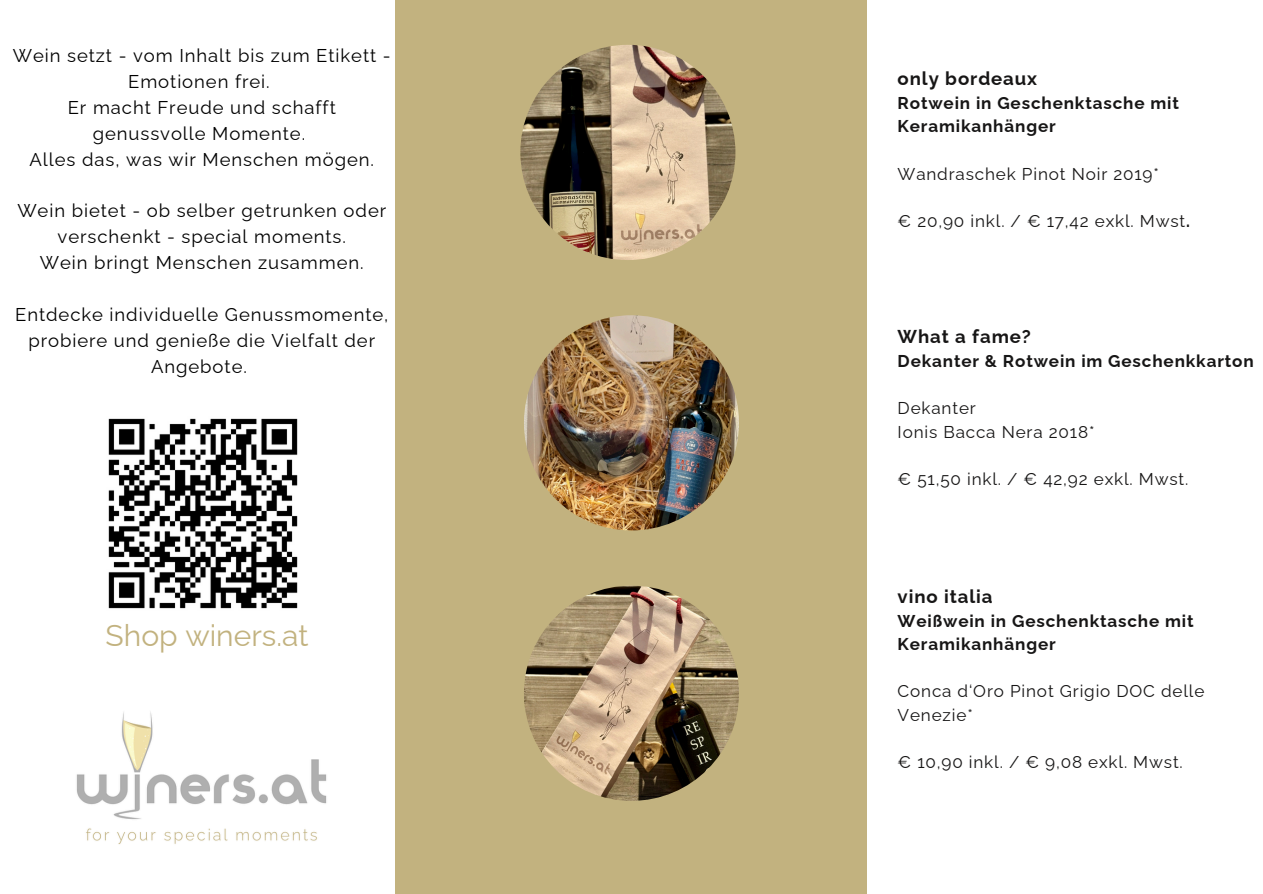
<style>
.page{position:relative;width:1263px;height:894px;background:#fff}
.page>*{position:absolute;margin:0;border:0;box-sizing:border-box;transform-origin:0 0}
.t1{font:30px "Raleway";color:#c2b27f}
.t2{font:700 18.6px "Raleway";letter-spacing:.05em;color:#171616}
.t3{font:18.45px/25.8px "Raleway";letter-spacing:.05em;color:#000;text-align:center}
.t4{font:17.1px/23.7px "Raleway";letter-spacing:.05em;color:#171616}
.t5{font:700 17.1px/23.7px "Raleway";letter-spacing:.05em;color:#171616}
.s1{font-weight:700}
</style>
<div class="page">
<div style="left:396px;top:0;width:471px;height:893px;background:#c2b27f"></div>
<img style="left:520px;top:45px;width:215px;height:215px;border-radius:50%">
<img style="left:524px;top:315px;width:215px;height:215px;border-radius:50%">
<img style="left:524px;top:585px;width:215px;height:215px;border-radius:50%">
<img style="left:108px;top:418px;width:190px;height:191px">
<img style="left:76px;top:712px;width:251px;height:132px">
<p class="t3" style="left:13px;top:43px;width:379px">Wein setzt - vom Inhalt bis zum Etikett -<br>Emotionen frei.</p>
<h2 class="t3" style="left:68px;top:94px;width:270px">Er macht Freude und schafft genussvolle Momente.</h2>
<p class="t3" style="left:29px;top:146px;width:346px">Alles das, was wir Menschen mögen.</p>
<p class="t3" style="left:17px;top:198px;width:370px">Wein bietet - ob selber getrunken oder verschenkt - special moments.</p>
<p class="t3" style="left:40px;top:250px;width:325px">Wein bringt Menschen zusammen.</p>
<p class="t3" style="left:15px;top:301px;width:375px">Entdecke individuelle Genussmomente, probiere und genieße die Vielfalt der<br>Angebote.</p>
<p class="t1" style="left:106px;top:618px;width:204px">Shop winers.at</p>
<p class="t2" style="left:898px;top:68px;width:141px">only bordeaux</p>
<p class="t5" style="left:898px;top:91px;width:283px">Rotwein in Geschenktasche mit<br>Keramikanhänger</p>
<p class="t4" style="left:898px;top:162px;width:263px">Wandraschek Pinot Noir 2019*</p>
<p class="t4" style="left:898px;top:209px;width:294px">€ 20,90 inkl. / € 17,42 exkl. Mwst<span class="s1">.</span></p>
<p class="t2" style="left:898px;top:325px;width:135px">What a fame?</p>
<p class="t5" style="left:898px;top:348px;width:358px">Dekanter &amp; Rotwein im Geschenkkarton</p>
<p class="t4" style="left:898px;top:396px;width:80px">Dekanter</p>
<h2 class="t4" style="left:898px;top:419px;width:198px">Ionis Bacca Nera 2018*</h2>
<p class="t4" style="left:898px;top:467px;width:292px">€ 51,50 inkl. / € 42,92 exkl. Mwst.</p>
<h1 class="t2" style="left:898px;top:585px;width:97px">vino italia</h1>
<h1 class="t5" style="left:898px;top:608px;width:298px">Weißwein in Geschenktasche mit<br>Keramikanhänger</h1>
<p class="t4" style="left:898px;top:679px;width:308px">Conca d‘Oro Pinot Grigio DOC delle<br>Venezie*</p>
<p class="t4" style="left:898px;top:750px;width:287px">€ 10,90 inkl. / € 9,08 exkl. Mwst.</p>
</div>
